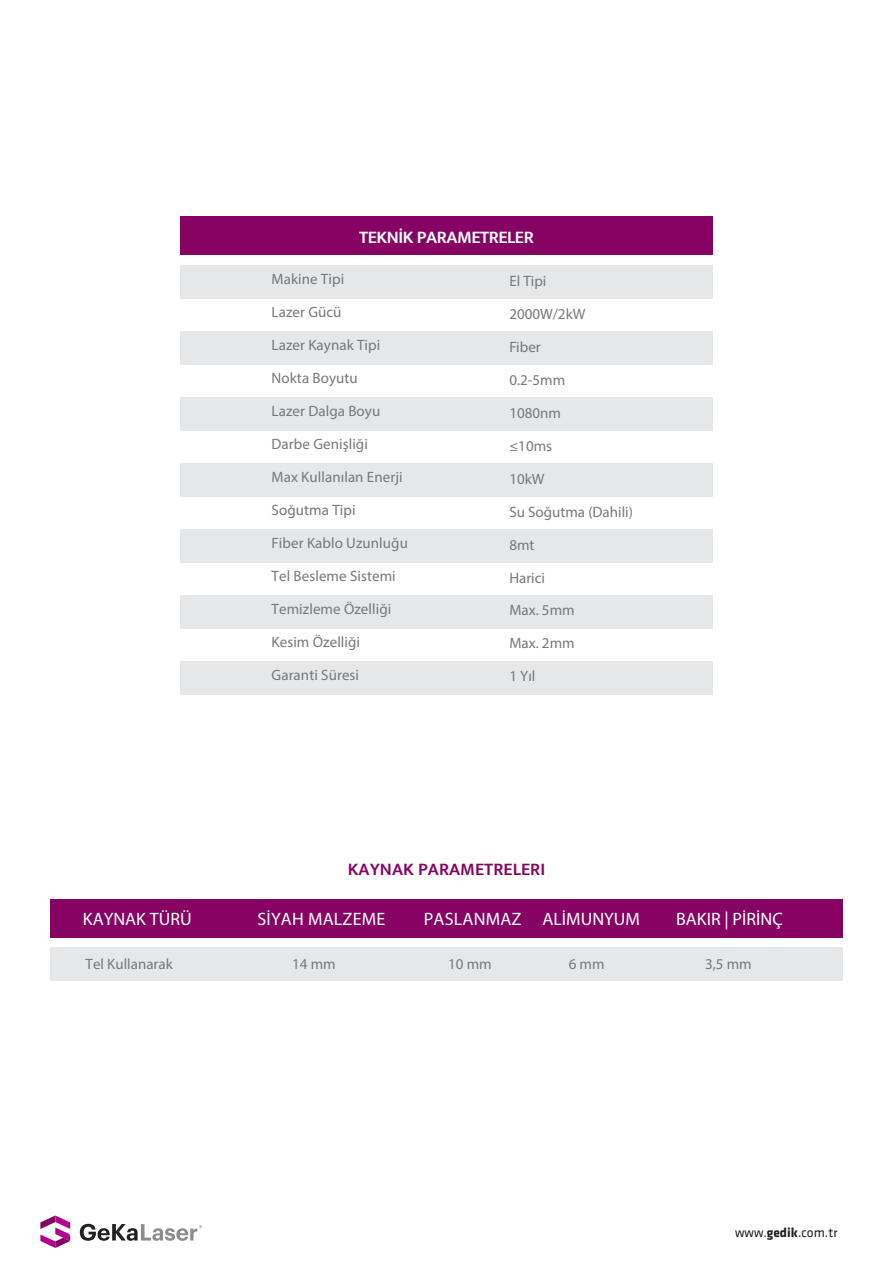
<style>
.page{position:relative;width:893px;height:1263px;background:#fff}
.page>*{position:absolute;margin:0;border:0;box-sizing:border-box;transform-origin:0 0}
.t1{font:18px "Myriad Pro";color:#fff}
.t2{font:600 18px "Mukta";color:#870363}
.t3{font:600 18px "Mukta";letter-spacing:-.025em;color:#fff}
.t4{font:15px/31.5px "Myriad Pro";letter-spacing:.005em;color:#76787b}
.t5{font:13.5px "Klavika";color:#231f20}
.s1{font-weight:700}
</style>
<div class="page">
<div style="left:50px;top:899px;width:793px;height:38px;background:#870363"></div>
<div style="left:50px;top:948px;width:793px;height:33px;background:#e6e7e9"></div>
<div style="left:180px;top:216px;width:532px;height:38px;background:#870363"></div>
<div style="left:180px;top:265px;width:532px;height:33px;background:#e6e7e9"></div>
<div style="left:180px;top:331px;width:532px;height:33px;background:#e6e7e9"></div>
<div style="left:180px;top:397px;width:532px;height:33px;background:#e6e7e9"></div>
<div style="left:180px;top:463px;width:532px;height:33px;background:#e6e7e9"></div>
<div style="left:180px;top:529px;width:532px;height:33px;background:#e6e7e9"></div>
<div style="left:180px;top:595px;width:532px;height:33px;background:#e6e7e9"></div>
<div style="left:180px;top:661px;width:532px;height:33px;background:#e6e7e9"></div>
<svg style="left:40px;top:1215px;width:30px;height:33px"></svg>
<svg style="left:80px;top:1224px;width:122px;height:17px"></svg>
<p class="t3" style="left:359px;top:226px;width:176px">TEKNİK PARAMETRELER</p>
<p class="t4" style="left:272px;top:263px;width:74px">Makine Tipi</p>
<p class="t4" style="left:272px;top:296px;width:71px">Lazer Gücü</p>
<p class="t4" style="left:272px;top:329px;width:110px">Lazer Kaynak Tipi</p>
<p class="t4" style="left:272px;top:362px;width:88px">Nokta Boyutu</p>
<p class="t4" style="left:272px;top:395px;width:110px">Lazer Dalga Boyu</p>
<p class="t4" style="left:272px;top:428px;width:98px">Darbe Genişliği</p>
<p class="t4" style="left:272px;top:461px;width:133px">Max Kullanılan Enerji</p>
<p class="t4" style="left:272px;top:494px;width:86px">Soğutma Tipi</p>
<p class="t4" style="left:272px;top:527px;width:138px">Fiber Kablo Uzunluğu</p>
<p class="t4" style="left:272px;top:560px;width:126px">Tel Besleme Sistemi</p>
<p class="t4" style="left:272px;top:593px;width:121px">Temizleme Özelliği</p>
<p class="t4" style="left:272px;top:626px;width:90px">Kesim Özelliği</p>
<p class="t4" style="left:272px;top:659px;width:89px">Garanti Süresi</p>
<p class="t4" style="left:509px;top:265px;width:39px">El Tipi</p>
<p class="t4" style="left:509px;top:298px;width:78px">2000W/2kW</p>
<p class="t4" style="left:509px;top:331px;width:33px">Fiber</p>
<p class="t4" style="left:509px;top:364px;width:57px">0.2-5mm</p>
<p class="t4" style="left:509px;top:397px;width:53px">1080nm</p>
<p class="t4" style="left:509px;top:430px;width:44px">≤10ms</p>
<p class="t4" style="left:509px;top:463px;width:37px">10kW</p>
<p class="t4" style="left:509px;top:496px;width:125px">Su Soğutma (Dahili)</p>
<p class="t4" style="left:509px;top:529px;width:27px">8mt</p>
<p class="t4" style="left:509px;top:562px;width:67px">Harici<br>Max. 5mm</p>
<p class="t4" style="left:509px;top:627px;width:67px">Max. 2mm</p>
<p class="t4" style="left:509px;top:660px;width:28px">1 Yıl</p>
<p class="t2" style="left:348px;top:858px;width:199px">KAYNAK PARAMETRELERI</p>
<p class="t1" style="left:83px;top:908px;width:110px">KAYNAK TÜRÜ</p>
<p class="t1" style="left:258px;top:908px;width:129px">SİYAH MALZEME</p>
<p class="t1" style="left:424px;top:908px;width:218px">PASLANMAZ ALİMUNYUM</p>
<p class="t1" style="left:676px;top:908px;width:108px">BAKIR | PİRİNÇ</p>
<p class="t4" style="left:86px;top:948px;width:89px">Tel Kullanarak</p>
<p class="t4" style="left:292px;top:948px;width:45px">14 mm</p>
<p class="t4" style="left:448px;top:948px;width:45px">10 mm</p>
<p class="t4" style="left:569px;top:948px;width:37px">6 mm</p>
<p class="t4" style="left:705px;top:948px;width:48px">3,5 mm</p>
<p class="t5" style="left:735px;top:1225px;width:104px">www.<span class="s1">gedik</span>.com.tr</p>
</div>
